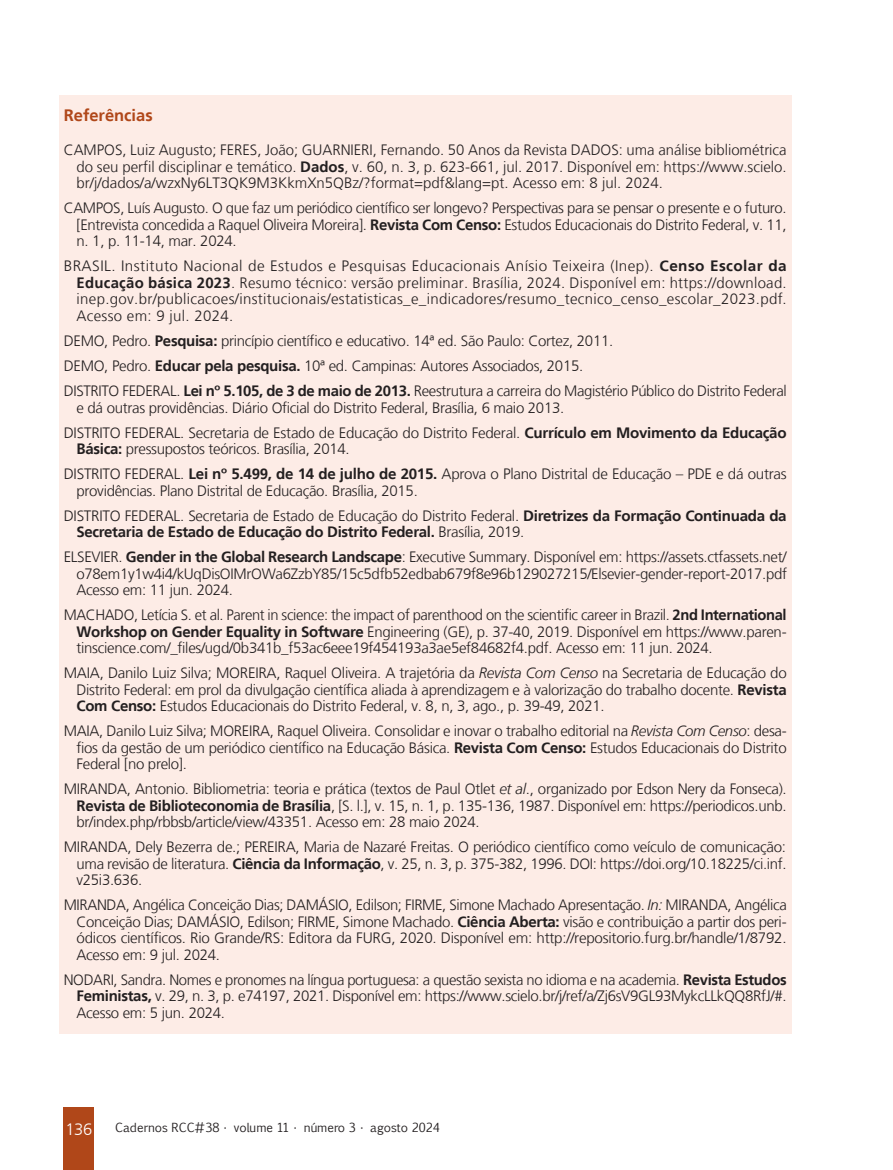
<style>
.page{position:relative;width:893px;height:1170px;background:#fff}
.page>*{position:absolute;margin:0;border:0;box-sizing:border-box;transform-origin:0 0}
.Subtítulo_LARANJA_DO{font:700 16.5px "Frutiger LT";color:#b04719}
.t1{font:300 16.5px "Frutiger LT";color:#fff}
.Referências__10{font:300 15px/16.5px "Frutiger LT";letter-spacing:-.02em;color:#231f20;text-align:justify}
.Referências__10-2{font:700 15px/16.5px "Frutiger LT";letter-spacing:-.02em;color:#231f20}
.t2{font:12px "Euphemia CAS";color:#231f20}
.s1{font-weight:700}
.s2{font-weight:300}
.s3{font-style:italic}
</style>
<div class="page">
<div style="left:64px;top:1107px;width:30px;height:62px;background:#b04719"></div>
<div style="left:59px;top:96px;width:732px;height:937px;background:#fdece6"></div>
<p class="Subtítulo_LARANJA_DO" style="left:64px;top:105px;width:90px">Referências</p>
<p class="Referências__10" style="left:77px;top:142px;width:712px;text-indent:-13px">CAMPOS, Luiz Augusto; FERES, João; GUARNIERI, Fernando. 50 Anos da Revista DADOS: uma análise bibliométrica do seu perfil disciplinar e temático. <span class="s1">Dados</span>, v. 60, n. 3, p. 623-661, jul. 2017. Disponível em: https://www.scielo. br/j/dados/a/wzxNy6LT3QK9M3KkmXn5QBz/?format=pdf&amp;lang=pt. Acesso em: 8 jul. 2024.</p>
<p class="Referências__10" style="left:77px;top:200px;width:712px;text-indent:-13px">CAMPOS, Luís Augusto. O que faz um periódico científico ser longevo? Perspectivas para se pensar o presente e o futuro. [Entrevista concedida a Raquel Oliveira Moreira]. <span class="s1">Revista Com Censo:</span> Estudos Educacionais do Distrito Federal, v. 11, n. 1, p. 11-14, mar. 2024.</p>
<p class="Referências__10" style="left:77px;top:258px;width:712px;text-indent:-13px">BRASIL. Instituto Nacional de Estudos e Pesquisas Educacionais Anísio Teixeira (Inep). <span class="s1">Censo Escolar da Educação básica 2023</span>. Resumo técnico: versão preliminar. Brasília, 2024. Disponível em: https://download. inep.gov.br/publicacoes/institucionais/estatisticas_e_indicadores/resumo_tecnico_censo_escolar_2023.pdf.<br>Acesso em: 9 jul. 2024.</p>
<p class="Referências__10" style="left:64px;top:333px;width:551px">DEMO, Pedro. <span class="s1">Pesquisa:</span> princípio científico e educativo. 14ª ed. São Paulo: Cortez, 2011.</p>
<p class="Referências__10" style="left:64px;top:358px;width:521px">DEMO, Pedro. <span class="s1">Educar pela pesquisa.</span> 10ª ed. Campinas: Autores Associados, 2015.</p>
<p class="Referências__10" style="left:77px;top:383px;width:712px;text-indent:-13px">DISTRITO FEDERAL. <span class="s1">Lei nº 5.105, de 3 de maio de 2013.</span> Reestrutura a carreira do Magistério Público do Distrito Federal e dá outras providências. Diário Oficial do Distrito Federal, Brasília, 6 maio 2013.</p>
<p class="Referências__10" style="left:77px;top:424px;width:712px;text-indent:-13px">DISTRITO FEDERAL. Secretaria de Estado de Educação do Distrito Federal. <span class="s1">Currículo em Movimento da Educação<br>Básica:</span> pressupostos teóricos. Brasília, 2014.</p>
<p class="Referências__10" style="left:77px;top:466px;width:712px;text-indent:-13px">DISTRITO FEDERAL. <span class="s1">Lei nº 5.499, de 14 de julho de 2015.</span> Aprova o Plano Distrital de Educação – PDE e dá outras providências. Plano Distrital de Educação. Brasília, 2015.</p>
<p class="Referências__10-2" style="left:77px;top:507px;width:712px;text-indent:-13px"><span class="s2">DISTRITO FEDERAL. Secretaria de Estado de Educação do Distrito Federal.</span> Diretrizes da Formação Continuada da<br>Secretaria de Estado de Educação do Distrito Federal. <span class="s2">Brasília, 2019.</span></p>
<p class="Referências__10" style="left:77px;top:549px;width:712px;text-indent:-13px">ELSEVIER. <span class="s1">Gender in the Global Research Landscape</span>: Executive Summary. Disponível em: https://assets.ctfassets.net/ o78em1y1w4i4/kUqDisOIMrOWa6ZzbY85/15c5dfb52edbab679f8e96b129027215/Elsevier-gender-report-2017.pdf Acesso em: 11 jun. 2024.</p>
<p class="Referências__10" style="left:77px;top:607px;width:712px;text-indent:-13px">MACHADO, Letícia S. et al. Parent in science: the impact of parenthood on the scientific career in Brazil. <span class="s1">2nd International Workshop on Gender Equality in Software</span> Engineering (GE), p. 37-40, 2019. Disponível em https://www.paren&shy;tinscience.com/_files/ugd/0b341b_f53ac6eee19f454193a3ae5ef84682f4.pdf. Acesso em: 11 jun. 2024.</p>
<p class="Referências__10" style="left:77px;top:665px;width:712px;text-indent:-13px">MAIA, Danilo Luiz Silva; MOREIRA, Raquel Oliveira. A trajetória da <span class="s3">Revista Com Censo</span> na Secretaria de Educação do Distrito Federal: em prol da divulgação científica aliada à aprendizagem e à valorização do trabalho docente. <span class="s1">Revista Com Censo:</span> Estudos Educacionais do Distrito Federal, v. 8, n, 3, ago., p. 39-49, 2021.</p>
<p class="Referências__10" style="left:77px;top:723px;width:712px;text-indent:-13px">MAIA, Danilo Luiz Silva; MOREIRA, Raquel Oliveira. Consolidar e inovar o trabalho editorial na <span class="s3">Revista Com Censo</span>: desa&shy;fios da gestão de um periódico científico na Educação Básica. <span class="s1">Revista Com Censo:</span> Estudos Educacionais do Distrito Federal [no prelo].</p>
<p class="Referências__10" style="left:77px;top:781px;width:712px;text-indent:-13px">MIRANDA, Antonio. Bibliometria: teoria e prática (textos de Paul Otlet <span class="s3">et al</span>., organizado por Edson Nery da Fonseca).<br><span class="s1">Revista de Biblioteconomia de Brasília</span>, [S. l.], v. 15, n. 1, p. 135-136, 1987. Disponível em: https://periodicos.unb. br/index.php/rbbsb/article/view/43351. Acesso em: 28 maio 2024.</p>
<p class="Referências__10" style="left:77px;top:839px;width:712px;text-indent:-13px">MIRANDA, Dely Bezerra de.; PEREIRA, Maria de Nazaré Freitas. O periódico científico como veículo de comunicação: uma revisão de literatura. <span class="s1">Ciência da Informação</span>, v. 25, n. 3, p. 375-382, 1996. DOI: https://doi.org/10.18225/ci.inf. v25i3.636.</p>
<p class="Referências__10" style="left:77px;top:897px;width:712px;text-indent:-13px">MIRANDA, Angélica Conceição Dias; DAMÁSIO, Edilson; FIRME, Simone Machado Apresentação. <span class="s3">In:</span> MIRANDA, Angélica Conceição Dias; DAMÁSIO, Edilson; FIRME, Simone Machado. <span class="s1">Ciência Aberta:</span> visão e contribuição a partir dos peri&shy;ódicos científicos. Rio Grande/RS: Editora da FURG, 2020. Disponível em: http://repositorio.furg.br/handle/1/8792.<br>Acesso em: 9 jul. 2024.</p>
<p class="Referências__10" style="left:77px;top:971px;width:712px;text-indent:-13px">NODARI, Sandra. Nomes e pronomes na língua portuguesa: a questão sexista no idioma e na academia. <span class="s1">Revista Estudos Feministas,</span> v. 29, n. 3, p. e74197, 2021. Disponível em: https://www.scielo.br/j/ref/a/Zj6sV9GL93MykcLLkQQ8RfJ/#.<br>Acesso em: 5 jun. 2024.</p>
<p class="t1" style="left:65px;top:1120px;width:28px">136</p>
<p class="t2" style="left:115px;top:1119px;width:326px">Cadernos RCC#38 • volume 11 • número 3 • agosto 2024</p>
</div>
